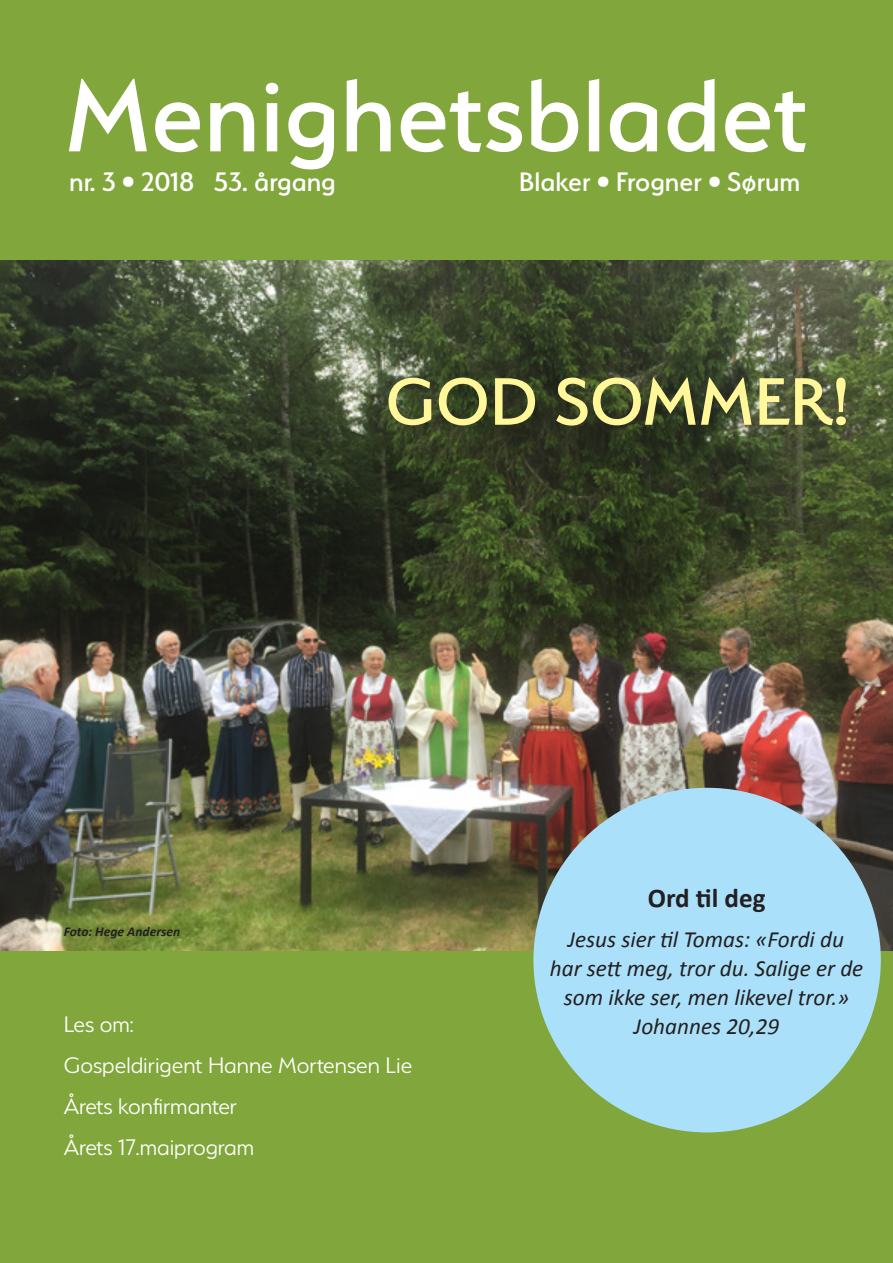
<style>
.page{position:relative;width:893px;height:1263px;background:#fff}
.page>*{position:absolute;margin:0;border:0;box-sizing:border-box;transform-origin:0 0}
.t1{font:500 115.35px "Serenity";color:#fff}
.t2{font:500 75px "Serenity";color:#fff79a}
.t3{font:500 30px "Serenity";color:#fff}
.t4{font:700 27.15px "Calibri";color:#231f20}
.t5{font:300 25.2px/41.2px "Serenity";color:#fff}
.t6{font:italic 23.25px/29px "Calibri";color:#231f20;text-align:center}
.t7{font:italic 700 13.5px "Calibri";color:#231f20}
</style>
<div class="page">
<div style="left:0;top:0;width:893px;height:631px;background:#81a63b"></div>
<div style="left:0;top:935px;width:893px;height:328px;background:#81a63b"></div>
<img style="left:0;top:261px;width:893px;height:689px">
<div style="left:533px;top:788px;width:348px;height:344px;background:#aae0f9;border-radius:50%"></div>
<h1 class="t1" style="left:65px;top:53px;width:745px">Menighetsbladet</h1>
<p class="t3" style="left:69px;top:166px;width:268px">nr. 3 • 2018 53. årgang</p>
<p class="t3" style="left:519px;top:166px;width:283px">Blaker • Frogner • Sørum</p>
<h2 class="t2" style="left:386px;top:361px;width:466px">GOD SOMMER!</h2>
<p class="t7" style="left:64px;top:922px;width:118px">Foto: Hege Andersen</p>
<p class="t5" style="left:64px;top:1003px;width:350px">Les om:<br>Gospeldirigent Hanne Mortensen Lie<br>Årets konfirmanter<br>Årets 17.maiprogram</p>
<p class="t4" style="left:648px;top:880px;width:119px">Ord til deg</p>
<p class="t6" style="left:550px;top:924px;width:315px">Jesus sier til Tomas: «Fordi du har sett meg, tror du. Salige er de som ikke ser, men likevel tror.»<br>Johannes 20,29</p>
</div>
